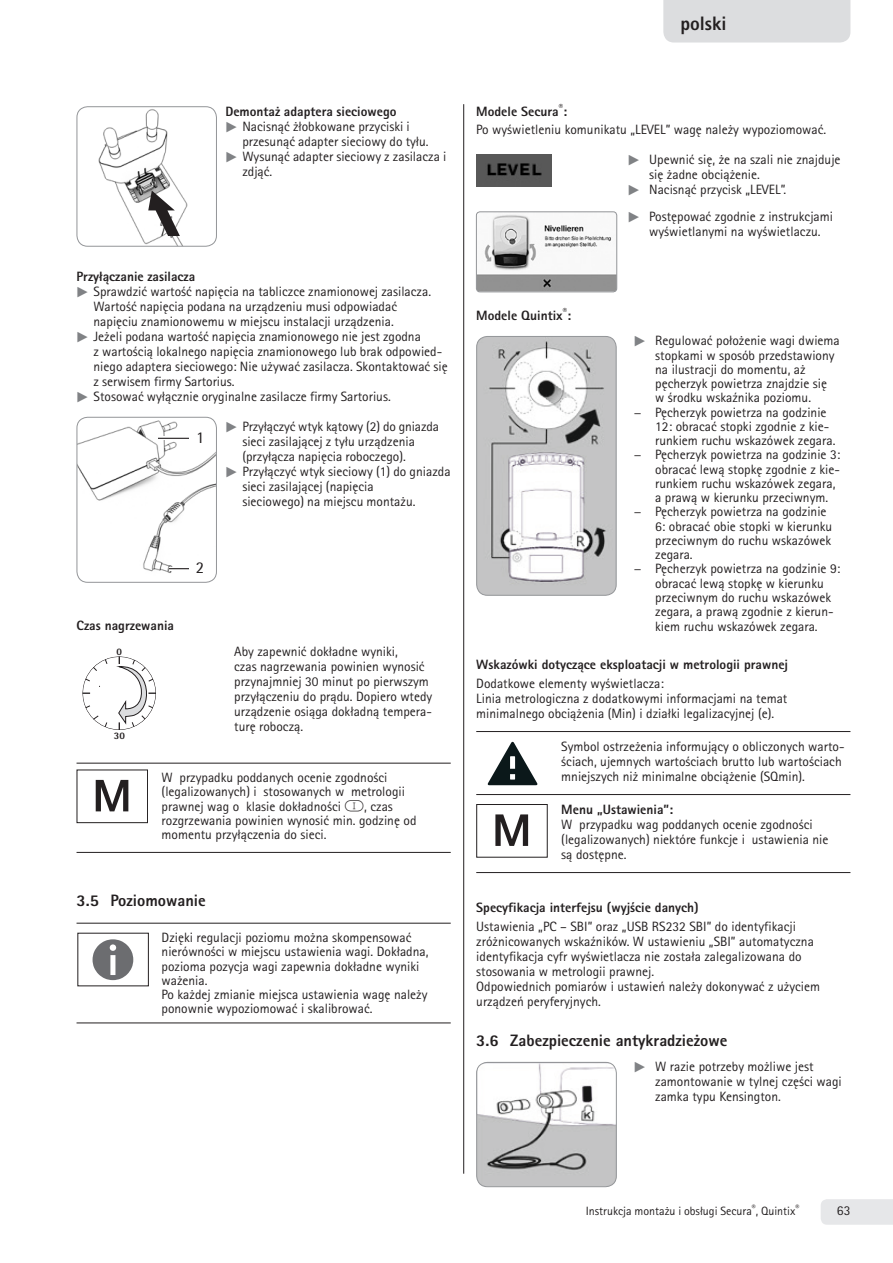
<style>
.page{position:relative;width:893px;height:1263px;background:#fff}
.page>*{position:absolute;margin:0;border:0;box-sizing:border-box;transform-origin:0 0}
.t1{font:700 expanded 19.5px "Sartorius Rotis Sans OT";color:#231f20}
.t2{font:700 expanded 16.5px "Sartorius Rotis Sans OT";color:#231f20}
.t3{font:16.5px "Sartorius Rotis Sans 2013";color:#231f20}
.t4{font:13.5px/15px "Sartorius Rotis Sans OT";color:#231f20}
.t5{font:700 expanded 13.5px "Sartorius Rotis Sans OT";color:#231f20}
.t6{font:12px "Sartorius Rotis Sans OT";color:#231f20}
.t7{font:800 9.9px "Sartorius Rotis Sans";color:#231f20}
.s1{font-family:"Pik 6";color:#808285}
.s2{font-family:"Pik 1 X"}
.s3{font-weight:700;font-stretch:expanded}
</style>
<div class="page">
<hr style="left:77px;top:763px;width:374px;height:1px;background:#231f20">
<hr style="left:77px;top:852px;width:374px;height:1px;background:#231f20">
<hr style="left:77px;top:923px;width:374px;height:1px;background:#231f20">
<hr style="left:77px;top:1022px;width:374px;height:1px;background:#231f20">
<svg style="left:83px;top:692px;width:7px;height:2px"></svg>
<svg style="left:85px;top:678px;width:5px;height:4px"></svg>
<svg style="left:92px;top:666px;width:5px;height:5px"></svg>
<svg style="left:104px;top:659px;width:4px;height:5px"></svg>
<svg style="left:92px;top:715px;width:16px;height:13px"></svg>
<svg style="left:85px;top:705px;width:5px;height:4px"></svg>
<svg style="left:118px;top:656px;width:38px;height:74px"></svg>
<img style="left:77px;top:108px;width:138px;height:138px">
<svg style="left:139px;top:190px;width:48px;height:46px"></svg>
<div style="left:77px;top:106px;width:140px;height:141px;border:1px solid #939598;border-radius:11px"></div>
<img style="left:77px;top:417px;width:138px;height:162px">
<hr style="left:170px;top:567px;width:18px;height:3px;background:#fff">
<svg style="left:170px;top:568px;width:18px;height:1px"></svg>
<hr style="left:158px;top:437px;width:31px;height:3px;background:#fff">
<hr style="left:158px;top:438px;width:31px;height:1px;background:#231f20">
<div style="left:77px;top:417px;width:140px;height:166px;border:1px solid #939598;border-radius:11px"></div>
<div style="left:77px;top:769px;width:71px;height:54px;border:1px solid #231f20"></div>
<svg style="left:96px;top:780px;width:32px;height:31px"></svg>
<svg style="left:93px;top:939px;width:40px;height:41px"></svg>
<hr style="left:476px;top:731px;width:374px;height:1px;background:#231f20">
<hr style="left:476px;top:794px;width:374px;height:1px;background:#231f20">
<hr style="left:476px;top:872px;width:374px;height:1px;background:#231f20">
<img style="left:476px;top:155px;width:75px;height:32px">
<img style="left:476px;top:212px;width:141px;height:79px">
<div style="left:476px;top:212px;width:141px;height:80px;border:1px solid #939598;border-radius:4px"></div>
<img style="left:478px;top:336px;width:137px;height:258px">
<div style="left:476px;top:336px;width:141px;height:260px;border:1px solid #939598;border-radius:11px"></div>
<img style="left:478px;top:1062px;width:137px;height:124px">
<div style="left:476px;top:1062px;width:141px;height:125px;border:1px solid #939598;border-radius:11px"></div>
<svg style="left:488px;top:742px;width:49px;height:43px"></svg>
<div style="left:476px;top:804px;width:72px;height:54px;border:1px solid #231f20"></div>
<svg style="left:495px;top:814px;width:33px;height:32px"></svg>
<div style="left:821px;top:1199px;width:72px;height:26px;background:#e6e7e9"></div>
<hr style="left:463px;top:104px;width:1px;height:1070px;background:#231f20">
<div style="left:663px;top:0;width:187px;height:43px;background:#dcdddf"></div>
<h1 class="t1" style="left:680px;top:11px;width:48px">polski</h1>
<p class="t5" style="left:225px;top:102px;width:173px">Demontaż adaptera sieciowego</p>
<p class="t4" style="left:225px;top:118px;width:186px"><span class="s1">t</span> Nacisnąć żłobkowane przyciski i</p>
<p class="t4" style="left:242px;top:133px;width:188px">przesunąć adapter sieciowy do tyłu.</p>
<p class="t4" style="left:225px;top:148px;width:222px"><span class="s1">t</span> Wysunąć adapter sieciowy z zasilacza i</p>
<p class="t4" style="left:242px;top:163px;width:31px">zdjąć.</p>
<p class="t5" style="left:77px;top:267px;width:120px">Przyłączanie zasilacza</p>
<p class="t4" style="left:77px;top:283px;width:356px"><span class="s1">t</span> Sprawdzić wartość napięcia na tabliczce znamionowej zasilacza.</p>
<p class="t4" style="left:94px;top:298px;width:305px">Wartość napięcia podana na urządzeniu musi odpowiadać</p>
<p class="t4" style="left:94px;top:313px;width:302px">napięciu znamionowemu w miejscu instalacji urządzenia.</p>
<p class="t4" style="left:77px;top:328px;width:346px"><span class="s1">t</span> Jeżeli podana wartość napięcia znamionowego nie jest zgodna</p>
<p class="t4" style="left:94px;top:343px;width:350px">z wartością lokalnego napięcia znamionowego lub brak odpowied-</p>
<p class="t4" style="left:94px;top:358px;width:356px">niego adaptera sieciowego: Nie używać zasilacza. Skontaktować się</p>
<p class="t4" style="left:94px;top:373px;width:143px">z serwisem firmy Sartorius.</p>
<p class="t4" style="left:77px;top:388px;width:316px"><span class="s1">t</span> Stosować wyłącznie oryginalne zasilacze firmy Sartorius.</p>
<p class="t4" style="left:225px;top:418px;width:215px"><span class="s1">t</span> Przyłączyć wtyk kątowy (2) do gniazda</p>
<p class="t4" style="left:242px;top:433px;width:174px">sieci zasilającej z tyłu urządzenia</p>
<p class="t4" style="left:242px;top:448px;width:165px">(przyłącza napięcia roboczego).</p>
<p class="t4" style="left:225px;top:463px;width:227px"><span class="s1">t</span> Przyłączyć wtyk sieciowy (1) do gniazda</p>
<p class="t4" style="left:242px;top:478px;width:133px">sieci zasilającej (napięcia</p>
<p class="t4" style="left:242px;top:493px;width:175px">sieciowego) na miejscu montażu.</p>
<p class="t3" style="left:196px;top:427px;width:10px">1</p>
<p class="t3" style="left:196px;top:558px;width:10px">2</p>
<p class="t5" style="left:77px;top:617px;width:99px">Czas nagrzewania</p>
<p class="t7" style="left:117px;top:645px;width:7px">0</p>
<p class="t4" style="left:234px;top:643px;width:200px">Aby zapewnić dokładne wyniki,<br>czas nagrzewania powinien wynosić przynajmniej 30 minut po pierwszym przyłączeniu do prądu. Dopiero wtedy urządzenie osiąga dokładną tempera&shy;turę roboczą.</p>
<p class="t4" style="left:162px;top:770px;width:256px;line-height:14.2px">W przypadku poddanych ocenie zgodności (legalizowanych) i stosowanych w metrologii prawnej wag o klasie dokładności <span class="s2">k</span>, czas rozgrzewania powinien wynosić min. godzinę od momentu przyłączenia do sieci.</p>
<p class="t7" style="left:114px;top:729px;width:13px">30</p>
<p class="t2" style="left:77px;top:889px;width:131px">3.5 Poziomowanie</p>
<p class="t4" style="left:162px;top:930px;width:268px;line-height:14.2px">Dzięki regulacji poziomu można skompensować nierówności w miejscu ustawienia wagi. Dokładna, pozioma pozycja wagi zapewnia dokładne wyniki ważenia.<br>Po każdej zmianie miejsca ustawienia wagę należy ponownie wypoziomować i skalibrować.</p>
<p class="t4" style="left:476px;top:102px;width:351px;line-height:18.5px"><span class="s3">Modele Secura</span><sup>®</sup><span class="s3">:<br></span>Po wyświetleniu komunikatu „LEVEL” wagę należy wypoziomować.</p>
<p class="t4" style="left:628px;top:152px;width:214px"><span class="s1">t</span> Upewnić się, że na szali nie znajduje</p>
<p class="t4" style="left:649px;top:167px;width:112px">się żadne obciążenie.</p>
<p class="t4" style="left:628px;top:182px;width:160px"><span class="s1">t</span> Nacisnąć przycisk „LEVEL”.</p>
<p class="t4" style="left:649px;top:209px;width:185px;text-indent:-21px"><span class="s1">t</span> Postępować zgodnie z instrukcjami wyświetlanymi na wyświetlaczu.</p>
<p class="t5" style="left:476px;top:307px;width:96px">Modele Quintix<sup>®</sup>:</p>
<p class="t4" style="left:634px;top:333px;width:207px"><span class="s1">t</span> Regulować położenie wagi dwiema</p>
<p class="t4" style="left:655px;top:347px;width:181px">stopkami w sposób przedstawiony</p>
<p class="t4" style="left:655px;top:362px;width:152px">na ilustracji do momentu, aż</p>
<p class="t4" style="left:655px;top:376px;width:173px">pęcherzyk powietrza znajdzie się</p>
<p class="t4" style="left:655px;top:390px;width:157px">w środku wskaźnika poziomu.</p>
<p class="t4" style="left:634px;top:404px;width:194px">− Pęcherzyk powietrza na godzinie</p>
<p class="t4" style="left:655px;top:419px;width:176px">12: obracać stopki zgodnie z kie-</p>
<p class="t4" style="left:655px;top:433px;width:182px">runkiem ruchu wskazówek zegara.</p>
<p class="t4" style="left:634px;top:447px;width:208px">− Pęcherzyk powietrza na godzinie 3:</p>
<p class="t4" style="left:655px;top:461px;width:186px">obracać lewą stopkę zgodnie z kie-</p>
<p class="t4" style="left:655px;top:476px;width:182px">runkiem ruchu wskazówek zegara,</p>
<p class="t4" style="left:655px;top:490px;width:174px">a prawą w kierunku przeciwnym.</p>
<p class="t4" style="left:634px;top:504px;width:194px">− Pęcherzyk powietrza na godzinie</p>
<p class="t4" style="left:655px;top:518px;width:179px">6: obracać obie stopki w kierunku</p>
<p class="t4" style="left:655px;top:533px;width:177px">przeciwnym do ruchu wskazówek</p>
<p class="t4" style="left:655px;top:547px;width:39px">zegara.</p>
<p class="t4" style="left:634px;top:561px;width:208px">− Pęcherzyk powietrza na godzinie 9:</p>
<p class="t4" style="left:655px;top:576px;width:170px">obracać lewą stopkę w kierunku</p>
<p class="t4" style="left:655px;top:590px;width:177px">przeciwnym do ruchu wskazówek</p>
<p class="t4" style="left:655px;top:604px;width:180px">zegara, a prawą zgodnie z kierun-</p>
<p class="t4" style="left:655px;top:618px;width:164px">kiem ruchu wskazówek zegara.</p>
<p class="t5" style="left:476px;top:656px;width:313px">Wskazówki dotyczące eksploatacji w metrologii prawnej</p>
<p class="t4" style="left:476px;top:676px;width:313px">Dodatkowe elementy wyświetlacza:<br>Linia metrologiczna z dodatkowymi informacjami na temat minimalnego obciążenia (Min) i działki legalizacyjnej (e).</p>
<p class="t4" style="left:561px;top:739px;width:285px">Symbol ostrzeżenia informujący o obliczonych warto&shy;ściach, ujemnych wartościach brutto lub wartościach mniejszych niż minimalne obciążenie (SQmin).</p>
<p class="t5" style="left:561px;top:801px;width:113px">Menu „Ustawienia”:</p>
<p class="t4" style="left:561px;top:817px;width:269px">W przypadku wag poddanych ocenie zgodności (legalizowanych) niektóre funkcje i ustawienia nie są dostępne.</p>
<p class="t5" style="left:476px;top:898px;width:224px">Specyfikacja interfejsu (wyjście danych)</p>
<p class="t4" style="left:476px;top:919px;width:345px">Ustawienia „PC – SBI” oraz „USB RS232 SBI” do identyfikacji zróżnicowanych wskaźników. W ustawieniu „SBI” automatyczna identyfikacja cyfr wyświetlacza nie została zalegalizowana do stosowania w metrologii prawnej.<br>Odpowiednich pomiarów i ustawień należy dokonywać z użyciem urządzeń peryferyjnych.</p>
<p class="t2" style="left:476px;top:1029px;width:253px">3.6 Zabezpieczenie antykradzieżowe</p>
<p class="t4" style="left:655px;top:1059px;width:188px;text-indent:-21px"><span class="s1">t</span> W razie potrzeby możliwe jest zamontowanie w tylnej części wagi zamka typu Kensington.</p>
<p class="t6" style="left:586px;top:1204px;width:215px">Instrukcja montażu i obsługi Secura<sup>®</sup>, Quintix<sup>®</sup></p>
<p class="t4" style="left:837px;top:1203px;width:15px">63</p>
</div>
